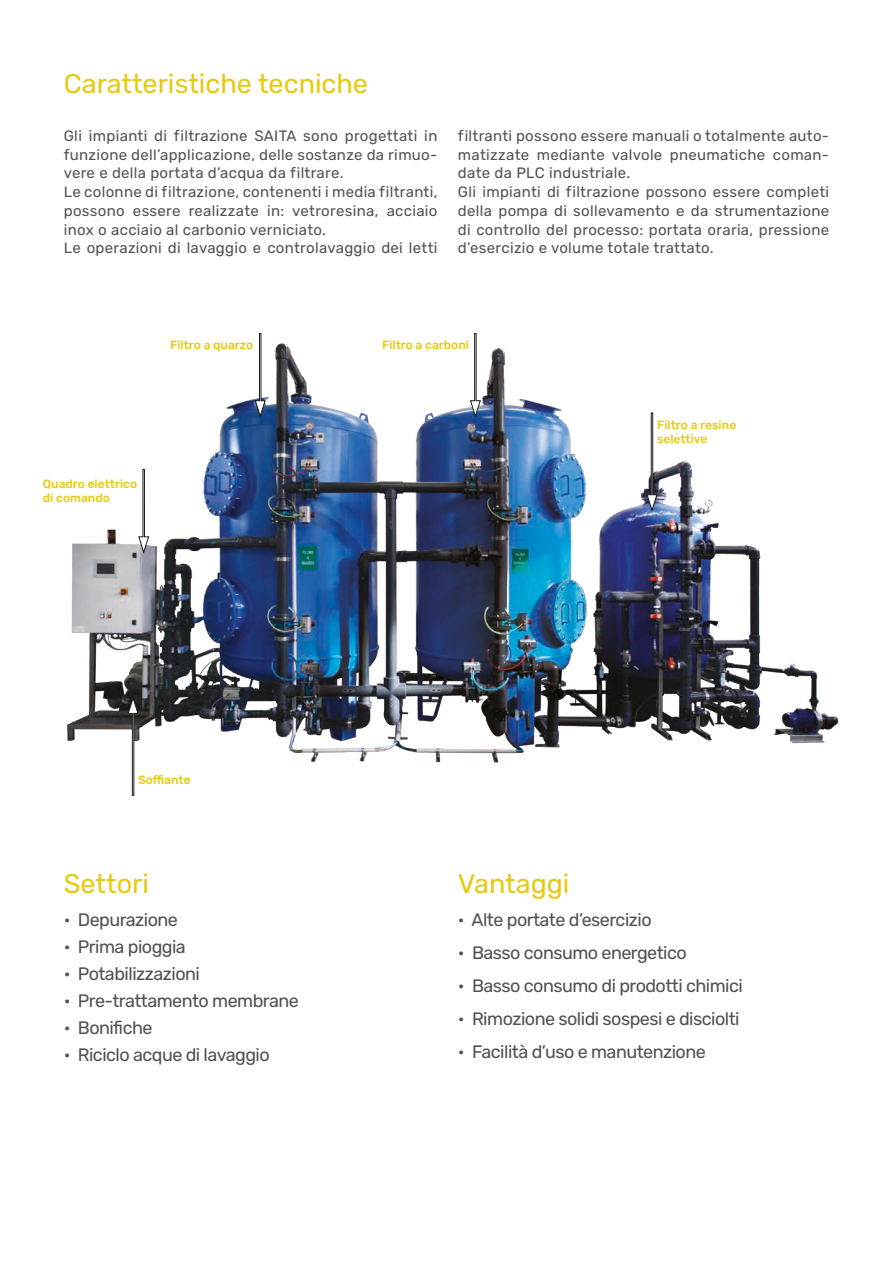
<style>
.page{position:relative;width:893px;height:1263px;background:#fff}
.page>*{position:absolute;margin:0;border:0;box-sizing:border-box;transform-origin:0 0}
.t1{font:27px "Rubik";color:#e6ca0e}
.t2{font:18px "Rubik";letter-spacing:-.03em;color:#525152}
.t3{font:15px/18.8px "Rubik";letter-spacing:.02em;color:#535253}
.t4{font:500 12px/13.5px "Rubik";color:#e6ca0e}
</style>
<div class="page">
<img style="left:67px;top:343px;width:772px;height:420px">
<svg style="left:138px;top:469px;width:11px;height:86px"></svg>
<svg style="left:255px;top:333px;width:11px;height:86px"></svg>
<svg style="left:470px;top:333px;width:11px;height:86px"></svg>
<svg style="left:647px;top:412px;width:10px;height:101px"></svg>
<svg style="left:128px;top:695px;width:10px;height:101px"></svg>
<h1 class="t1" style="left:64px;top:68px;width:306px">Caratteristiche tecniche</h1>
<p class="t3" style="left:64px;top:126px;width:375px">Gli impianti di filtrazione SAITA sono progettati in funzione dell’applicazione, delle sostanze da rimuo&shy;vere e della portata d’acqua da filtrare.<br>Le colonne di filtrazione, contenenti i media filtranti, possono essere realizzate in: vetroresina, acciaio inox o acciaio al carbonio verniciato.<br>Le operazioni di lavaggio e controlavaggio dei letti</p>
<p class="t3" style="left:458px;top:126px;width:373px">filtranti possono essere manuali o totalmente auto&shy;matizzate mediante valvole pneumatiche coman&shy;date da PLC industriale.<br>Gli impianti di filtrazione possono essere completi della pompa di sollevamento e da strumentazione di controllo del processo: portata oraria, pressione d’esercizio e volume totale trattato.</p>
<p class="t4" style="left:170px;top:338px;width:85px">Filtro a quarzo</p>
<p class="t4" style="left:382px;top:338px;width:88px">Filtro a carboni</p>
<p class="t4" style="left:43px;top:477px;width:96px">Quadro elettrico di comando</p>
<p class="t4" style="left:138px;top:773px;width:54px">Soffiante</p>
<p class="t4" style="left:657px;top:418px;width:81px">Filtro a resine selettive</p>
<h1 class="t1" style="left:64px;top:868px;width:87px">Settori</h1>
<p class="t2" style="left:64px;top:909px;width:116px">• Depurazione</p>
<p class="t2" style="left:64px;top:936px;width:124px">• Prima pioggia</p>
<p class="t2" style="left:64px;top:963px;width:138px">• Potabilizzazioni</p>
<p class="t2" style="left:64px;top:990px;width:237px">• Pre-trattamento membrane</p>
<p class="t2" style="left:64px;top:1017px;width:90px">• Bonifiche</p>
<p class="t2" style="left:64px;top:1044px;width:207px">• Riciclo acque di lavaggio</p>
<h1 class="t1" style="left:458px;top:868px;width:113px">Vantaggi</h1>
<p class="t2" style="left:458px;top:909px;width:195px">• Alte portate d’esercizio</p>
<p class="t2" style="left:458px;top:942px;width:230px">• Basso consumo energetico</p>
<p class="t2" style="left:458px;top:975px;width:286px">• Basso consumo di prodotti chimici</p>
<p class="t2" style="left:458px;top:1008px;width:283px">• Rimozione solidi sospesi e disciolti</p>
<p class="t2" style="left:458px;top:1041px;width:249px">• Facilità d’uso e manutenzione</p>
</div>
